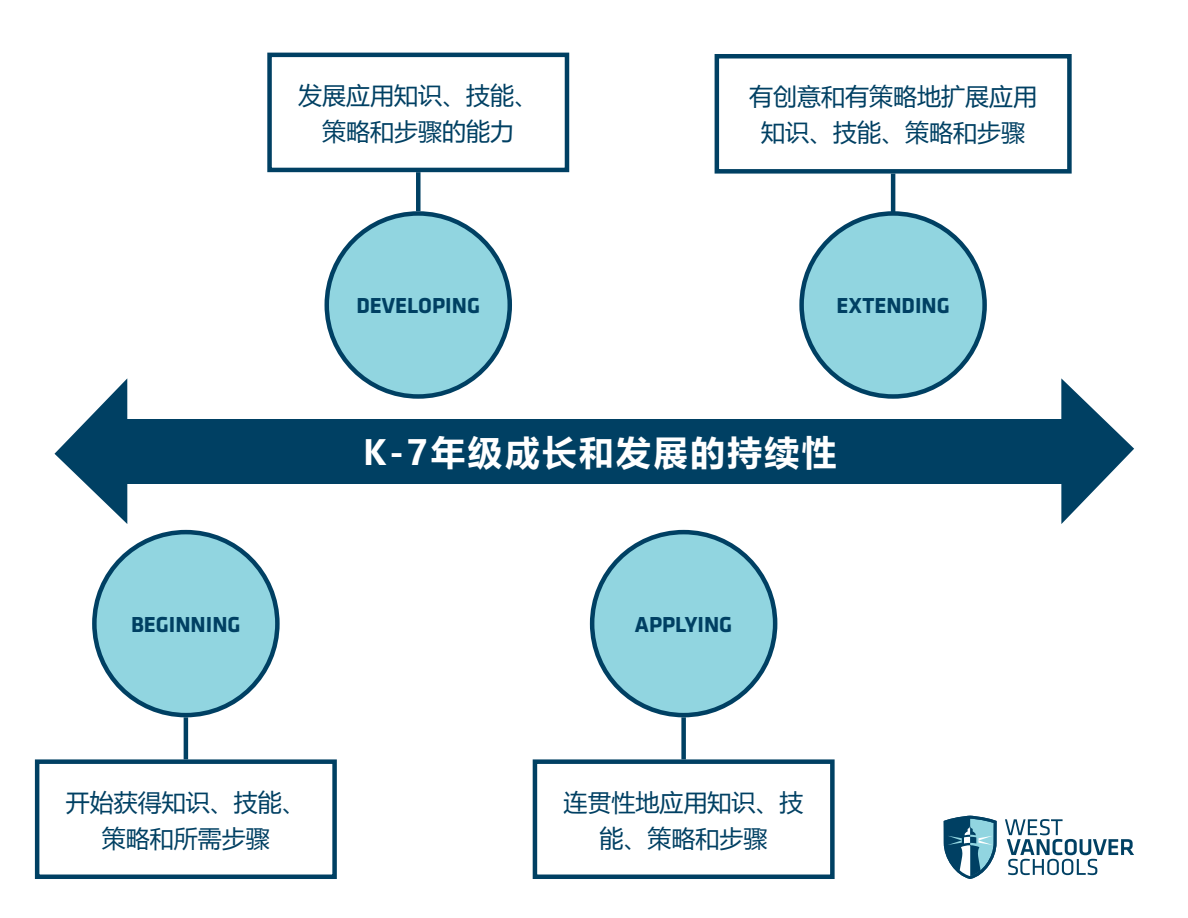
<style>
.page{position:relative;width:1188px;height:918px;background:#fff}
.page>*{position:absolute;margin:0;border:0;box-sizing:border-box;transform-origin:0 0}
.t1{font:700 34.5px "Microsoft Ya Hei";letter-spacing:.075em;color:#fff}
.t2{font:24px/36px "Microsoft Ya Hei";color:#004063;text-align:center}
.t3{font:700 22.5px "Klavika";color:#004063}
</style>
<div class="page">
<svg style="left:944px;top:816px;width:53px;height:63px"></svg>
<svg style="left:1005px;top:819px;width:129px;height:56px"></svg>
<div style="left:94px;top:532px;width:183px;height:183px;background:#91d5e0;border-radius:50%"></div>
<div style="left:92px;top:530px;width:188px;height:187px;border:4px solid #004063;border-radius:50%"></div>
<svg style="left:1061px;top:378px;width:73px;height:146px"></svg>
<div style="left:127px;top:419px;width:945px;height:64px;background:#004063"></div>
<div style="left:592px;top:532px;width:183px;height:183px;background:#91d5e0;border-radius:50%"></div>
<div style="left:590px;top:530px;width:187px;height:187px;border:4px solid #004063;border-radius:50%"></div>
<div style="left:327px;top:213px;width:183px;height:183px;background:#91d5e0;border-radius:50%"></div>
<div style="left:325px;top:211px;width:187px;height:188px;border:4px solid #004063;border-radius:50%"></div>
<div style="left:802px;top:213px;width:183px;height:183px;background:#91d5e0;border-radius:50%"></div>
<div style="left:799px;top:211px;width:188px;height:188px;border:4px solid #004063;border-radius:50%"></div>
<div style="left:267px;top:53px;width:302px;height:119px;border:4px solid #004063"></div>
<div style="left:715px;top:54px;width:357px;height:120px;border:4px solid #004063"></div>
<div style="left:35px;top:759px;width:302px;height:120px;border:4px solid #004063"></div>
<div style="left:533px;top:759px;width:302px;height:120px;border:4px solid #004063"></div>
<div style="left:416px;top:172px;width:5px;height:39px;background:#004063"></div>
<hr style="left:891px;top:174px;width:4px;height:39px;background:#004063">
<hr style="left:184px;top:717px;width:4px;height:42px;background:#004063">
<div style="left:681px;top:717px;width:5px;height:42px;background:#004063"></div>
<svg style="left:55px;top:378px;width:72px;height:146px"></svg>
<p class="t2" style="left:298px;top:77px;width:241px">发展应用知识、技能、策略和步骤的能力</p>
<p class="t2" style="left:749px;top:78px;width:289px">有创意和有策略地扩展应用知识、技能、策略和步骤</p>
<p class="t3" style="left:356px;top:290px;width:125px">DEVELOPING</p>
<p class="t3" style="left:836px;top:290px;width:115px">EXTENDING</p>
<p class="t3" style="left:131px;top:608px;width:111px">BEGINNING</p>
<p class="t1" style="left:363px;top:429px;width:475px">K-7年级成长和发展的持续性</p>
<p class="t3" style="left:635px;top:608px;width:99px">APPLYING</p>
<p class="t2" style="left:66px;top:783px;width:241px">开始获得知识、技能、策略和所需步骤</p>
<p class="t2" style="left:564px;top:783px;width:242px">连贯性地应用知识、技能、策略和步骤</p>
</div>
